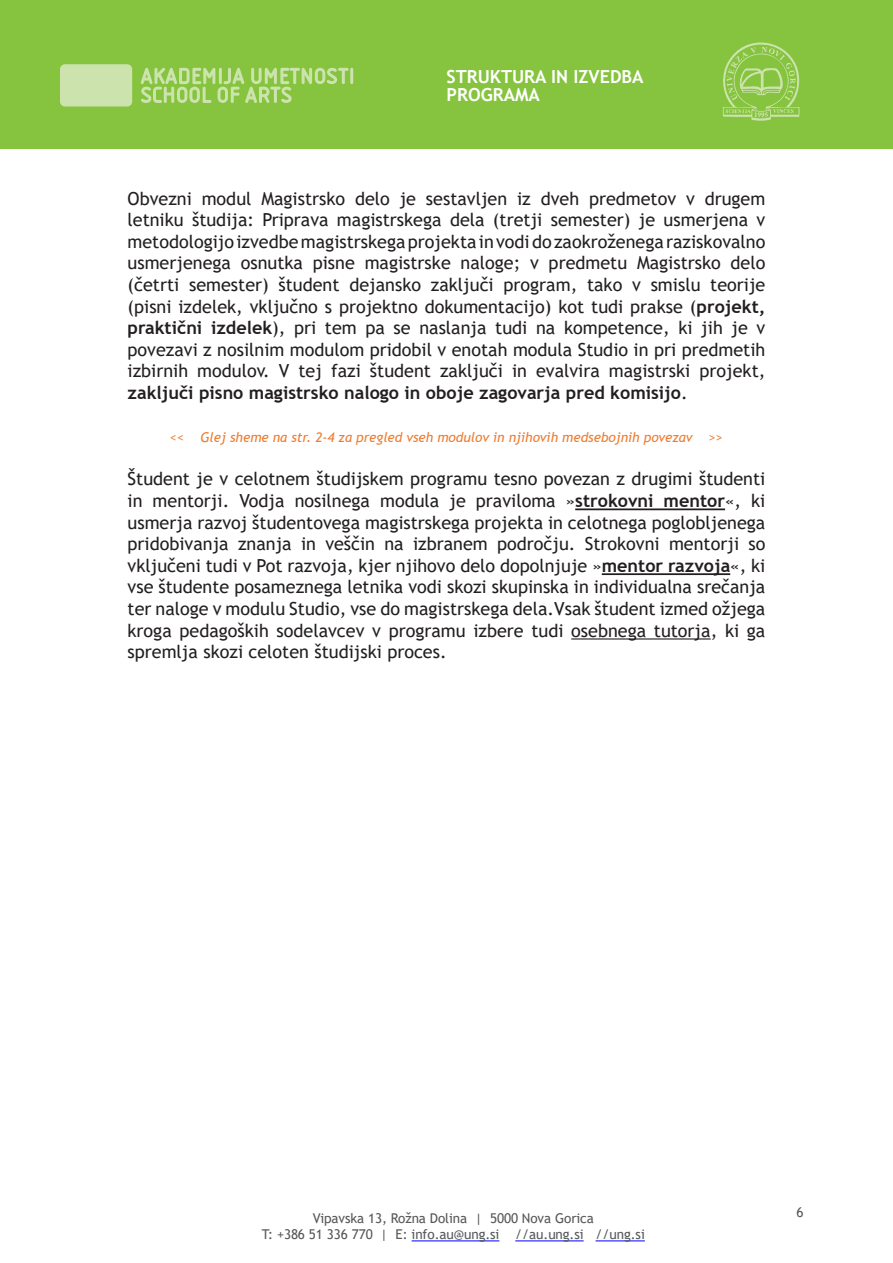
<style>
.page{position:relative;width:893px;height:1263px;background:#fff}
.page>*{position:absolute;margin:0;border:0;box-sizing:border-box;transform-origin:0 0}
.t1{font:18px/21.6px "Trebuchet MS";color:#231f20;text-align:justify}
.t2{font:700 18px/18px "Trebuchet MS";color:#fff}
.t3{font:13.5px/16.2px "Trebuchet MS";letter-spacing:-.005em;color:#57585a;text-align:center}
.t4{font:italic 13.5px "Trebuchet MS";color:#ef7b2f}
.s1{font-weight:700}
.s2{font-style:normal}
</style>
<div class="page">
<div style="left:0;top:0;width:893px;height:149px;background:#86c43f"></div>
<svg style="left:723px;top:42px;width:77px;height:79px"></svg>
<div style="left:60px;top:64px;width:72px;height:42px;background:#cce3ae;border-radius:5px"></div>
<svg style="left:141px;top:68px;width:212px;height:35px"></svg>
<hr style="left:412px;top:1240px;width:87px;height:1px;background:#00f">
<hr style="left:515px;top:1240px;width:69px;height:1px;background:#00f">
<hr style="left:596px;top:1240px;width:49px;height:1px;background:#00f">
<hr style="left:575px;top:508px;width:150px;height:2px;background:#231f20">
<hr style="left:602px;top:573px;width:128px;height:2px;background:#231f20">
<hr style="left:571px;top:638px;width:140px;height:1px;background:#231f20">
<p class="t2" style="left:446px;top:68px;width:199px">STRUKTURA IN IZVEDBA<br>PROGRAMA</p>
<p class="t1" style="left:128px;top:187px;width:639px">Obvezni modul Magistrsko delo je sestavljen iz dveh predmetov v drugem letniku študija: Priprava magistrskega dela (tretji semester) je usmerjena v metodologijo izvedbe magistrskega projekta in vodi do zaokroženega raziskovalno usmerjenega osnutka pisne magistrske naloge; v predmetu Magistrsko delo (četrti semester) študent dejansko zaključi program, tako v smislu teorije (pisni izdelek, vključno s projektno dokumentacijo) kot tudi prakse (<span class="s1">projekt, praktični izdelek</span>), pri tem pa se naslanja tudi na kompetence, ki jih je v povezavi z nosilnim modulom pridobil v enotah modula Studio in pri predmetih izbirnih modulov. V tej fazi študent zaključi in evalvira magistrski projekt, <span class="s1">zaključi pisno magistrsko nalogo in oboje zagovarja pred komisijo</span>.</p>
<p class="t4" style="left:170px;top:429px;width:555px"><span class="s2">&lt;&lt;</span> Glej sheme na str. 2-4 za pregled vseh modulov in njihovih medsebojnih povezav <span class="s2">&gt;&gt;</span></p>
<p class="t1" style="left:128px;top:468px;width:639px">Študent je v celotnem študijskem programu tesno povezan z drugimi študenti in mentorji. Vodja nosilnega modula je praviloma »<span class="s1">strokovni mentor</span>«, ki usmerja razvoj študentovega magistrskega projekta in celotnega poglobljenega pridobivanja znanja in veščin na izbranem področju. Strokovni mentorji so vključeni tudi v Pot razvoja, kjer njihovo delo dopolnjuje »<span class="s1">mentor razvoja</span>«, ki vse študente posameznega letnika vodi skozi skupinska in individualna srečanja ter naloge v modulu Studio, vse do magistrskega dela.Vsak študent izmed ožjega kroga pedagoških sodelavcev v programu izbere tudi osebnega tutorja, ki ga spremlja skozi celoten študijski proces.</p>
<p class="t3" style="left:262px;top:1210px;width:384px">Vipavska 13, Rožna Dolina | 5000 Nova Gorica<br>T: +386 51 336 770 | E: info.au@ung.si //au.ung.si //ung.si</p>
<p class="t3" style="left:797px;top:1204px;width:9px">6</p>
</div>
